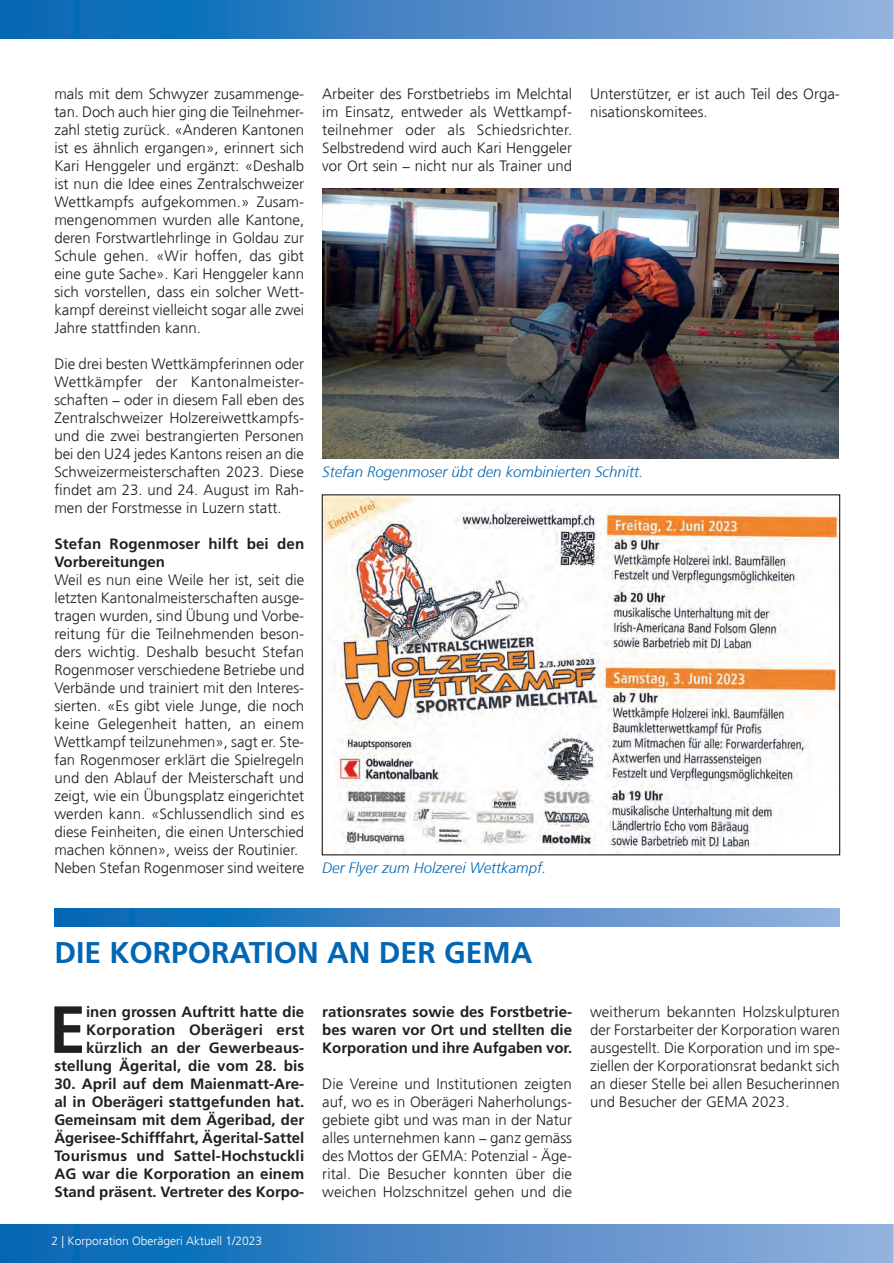
<style>
.page{position:relative;width:894px;height:1263px;background:#fff}
.page>*{position:absolute;margin:0;border:0;box-sizing:border-box;transform-origin:0 0}
.t1{font:700 66.6px "Frutiger LT Std";color:#231f20}
.t2{font:700 30px "Frutiger LT Std";color:#0166b3}
.t3{font:300 15px/18px "Frutiger";color:#231f20;text-align:justify}
.t4{font:700 15px/18px "Frutiger LT Std";color:#231f20;text-align:justify}
.t5{font:italic 300 15px "Frutiger";color:#0166b3}
.t6{font:300 12px "Frutiger";color:#fff}
.s1{font-family:"ITC Garamond Std";font-weight:400}
</style>
<div class="page">
<svg style="left:0;top:0;width:893px;height:38px;background:#4889c6"></svg>
<svg style="left:0;top:1225px;width:893px;height:38px;background:#4889c6"></svg>
<svg style="left:54px;top:908px;width:785px;height:19px;background:#4788c6"></svg>
<img style="left:322px;top:189px;width:516px;height:270px">
<img style="left:324px;top:497px;width:513px;height:356px">
<p class="t3" style="left:54px;top:85px;width:251px">mals mit dem Schwyzer zusammenge&shy;tan. Doch auch hier ging die Teilnehmer&shy;zahl stetig zurück. «Anderen Kantonen ist es ähnlich ergangen», erinnert sich Kari Henggeler und ergänzt: «Deshalb ist nun die Idee eines Zentralschweizer Wettkampfs aufgekommen.» Zusam&shy;mengenommen wurden alle Kantone, deren Forstwartlehrlinge in Goldau zur Schule gehen. «Wir hoffen, das gibt eine gute Sache». Kari Henggeler kann sich vorstellen, dass ein solcher Wett&shy;kampf dereinst vielleicht sogar alle zwei Jahre stattfinden kann.</p>
<p class="t3" style="left:54px;top:355px;width:251px">Die drei besten Wettkämpferinnen oder Wettkämpfer der Kantonalmeister&shy;schaften <span class="s1">–</span> oder in diesem Fall eben des Zentralschweizer Holzereiwettkampfs&shy;und die zwei bestrangierten Personen bei den U24 jedes Kantons reisen an die Schweizermeisterschaften 2023. Diese findet am 23. und 24. August im Rah&shy;men der Forstmesse in Luzern statt.</p>
<p class="t4" style="left:54px;top:535px;width:251px">Stefan Rogenmoser hilft bei den<br>Vorbereitungen</p>
<p class="t3" style="left:54px;top:571px;width:251px;text-align:left">Weil es nun eine Weile her ist, seit die letzten Kantonalmeisterschaften ausge&shy;tragen wurden, sind Übung und Vorbe&shy;reitung für die Teilnehmenden beson&shy;ders wichtig. Deshalb besucht Stefan Rogenmoser verschiedene Betriebe und Verbände und trainiert mit den Interes&shy;sierten. «Es gibt viele Junge, die noch keine Gelegenheit hatten, an einem Wettkampf teilzunehmen», sagt er. Ste&shy;fan Rogenmoser erklärt die Spielregeln und den Ablauf der Meisterschaft und zeigt, wie ein Übungsplatz eingerichtet werden kann. «Schlussendlich sind es diese Feinheiten, die einen Unterschied machen können», weiss der Routinier.<br>Neben Stefan Rogenmoser sind weitere</p>
<p class="t3" style="left:322px;top:85px;width:251px">Arbeiter des Forstbetriebs im Melchtal im Einsatz, entweder als Wettkampf&shy;teilnehmer oder als Schiedsrichter.<br>Selbstredend wird auch Kari Henggeler vor Ort sein <span class="s1">–</span> nicht nur als Trainer und</p>
<p class="t3" style="left:590px;top:85px;width:251px">Unterstützer, er ist auch Teil des Orga&shy;nisationskomitees.</p>
<p class="t5" style="left:322px;top:463px;width:322px">Stefan Rogenmoser übt den kombinierten Schnitt.</p>
<p class="t5" style="left:322px;top:859px;width:225px">Der Flyer zum Holzerei Wettkampf.</p>
<h2 class="t2" style="left:54px;top:935px;width:479px">DIE KORPORATION AN DER GEMA</h2>
<p class="t4" style="left:54px;top:1003px;width:251px;text-align:right">inen grossen Auftritt hatte die<br>Korporation Oberägeri erst kürzlich an der Gewerbeaus&shy;stellung Ägerital, die vom 28. bis</p>
<p class="t4" style="left:54px;top:1075px;width:251px">30. April auf dem Maienmatt-Are&shy;al in Oberägeri stattgefunden hat.<br>Gemeinsam mit dem Ägeribad, der Ägerisee-Schifffahrt, Ägerital-Sattel Tourismus und Sattel-Hochstuckli AG war die Korporation an einem Stand präsent. Vertreter des Korpo-</p>
<h1 class="t1" style="left:49px;top:991px;width:39px">E</h1>
<p class="t6" style="left:51px;top:1234px;width:212px">2 | Korporation Oberägeri Aktuell 1/2023</p>
<p class="t4" style="left:322px;top:1003px;width:251px">rationsrates sowie des Forstbetrie&shy;bes waren vor Ort und stellten die Korporation und ihre Aufgaben vor.</p>
<p class="t3" style="left:322px;top:1075px;width:251px">Die Vereine und Institutionen zeigten auf, wo es in Oberägeri Naherholungs&shy;gebiete gibt und was man in der Natur alles unternehmen kann <span class="s1">–</span> ganz gemäss des Mottos der GEMA: Potenzial - Äge&shy;rital. Die Besucher konnten über die weichen Holzschnitzel gehen und die</p>
<p class="t3" style="left:590px;top:1003px;width:251px">weitherum bekannten Holzskulpturen der Forstarbeiter der Korporation waren ausgestellt. Die Korporation und im spe&shy;ziellen der Korporationsrat bedankt sich an dieser Stelle bei allen Besucherinnen und Besucher der GEMA 2023.</p>
</div>
